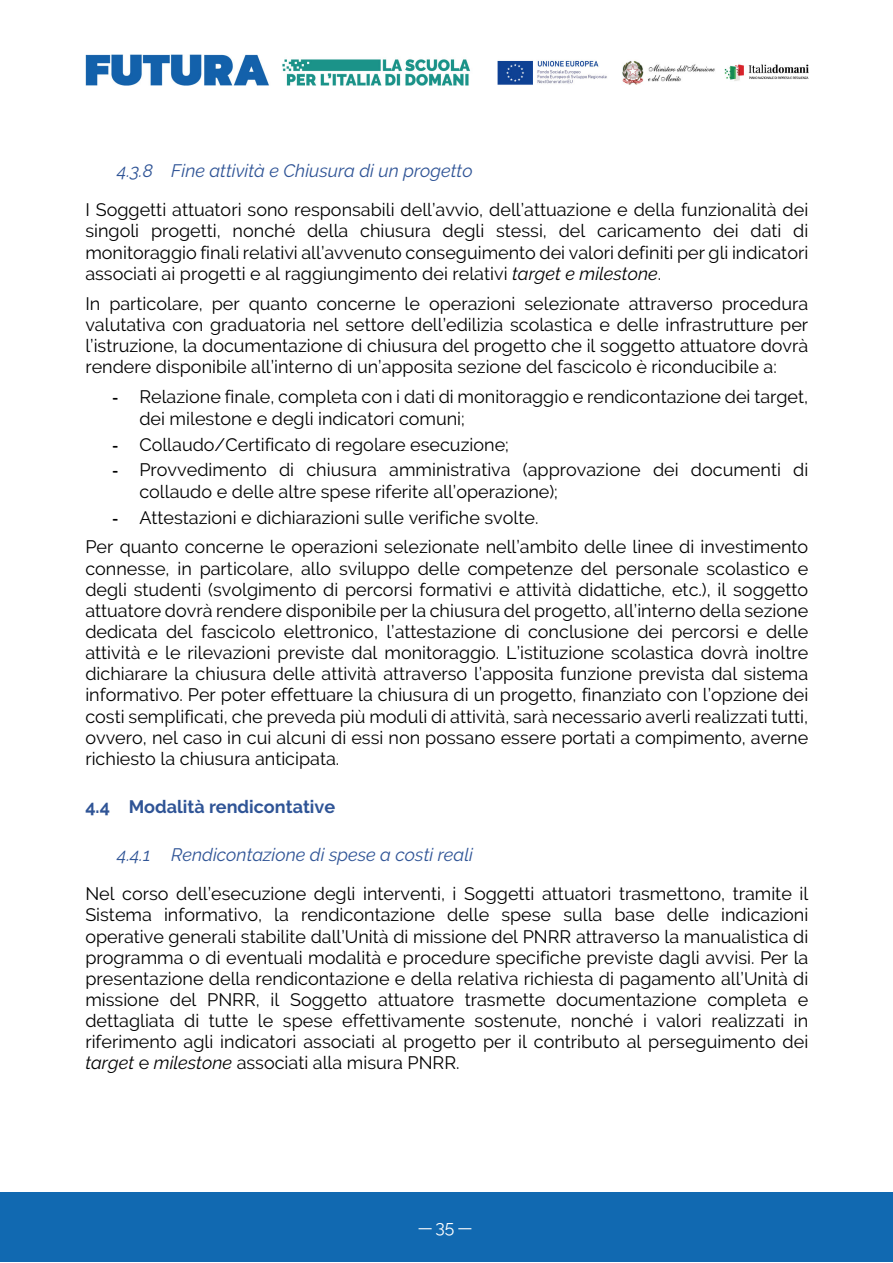
<style>
.page{position:relative;width:893px;height:1263px;background:#fff}
.page>*{position:absolute;margin:0;border:0;box-sizing:border-box;transform-origin:0 0}
.t1{font:18px/21.1px "Raleway";color:#000;text-align:justify}
.t2{font:italic 18px "Raleway";color:#2f5496}
.t3{font:700 18px "Raleway";color:#2f5496}
.t4{font:17.55px "Raleway";color:#fff}
.s1{font-style:italic}
.s2{font-family:"Calibri";font-weight:700}
</style>
<div class="page">
<img style="left:86px;top:54px;width:722px;height:32px">
<div style="left:0;top:1192px;width:893px;height:70px;background:#1169b1"></div>
<svg style="left:458px;top:1228px;width:13px;height:1px"></svg>
<svg style="left:419px;top:1228px;width:13px;height:1px"></svg>
<p class="t2" style="left:117px;top:160px;width:357px">4.3.8 Fine attività e Chiusura di un progetto</p>
<p class="t1" style="left:85px;top:199px;width:724px">I Soggetti attuatori sono responsabili dell’avvio, dell’attuazione e della funzionalità dei singoli progetti, nonché della chiusura degli stessi, del caricamento dei dati di monitoraggio finali relativi all’avvenuto conseguimento dei valori definiti per gli indicatori associati ai progetti e al raggiungimento dei relativi <span class="s1">target e milestone</span>.</p>
<p class="t1" style="left:85px;top:293px;width:724px">In particolare, per quanto concerne le operazioni selezionate attraverso procedura valutativa con graduatoria nel settore dell’edilizia scolastica e delle infrastrutture per l’istruzione, la documentazione di chiusura del progetto che il soggetto attuatore dovrà rendere disponibile all’interno di un’apposita sezione del fascicolo è riconducibile a:</p>
<p class="t1" style="left:139px;top:386px;width:670px;line-height:21.6px;text-indent:-27px"><span class="s2">!</span> Relazione finale, completa con i dati di monitoraggio e rendicontazione dei target, dei milestone e degli indicatori comuni;</p>
<p class="t1" style="left:112px;top:432px;width:697px;line-height:25.5px"><span class="s2">!</span> Collaudo/Certificato di regolare esecuzione;<br><span class="s2">!</span> Provvedimento di chiusura amministrativa (approvazione dei documenti di</p>
<p class="t1" style="left:112px;top:478px;width:447px;line-height:26px;text-indent:27px">collaudo e delle altre spese riferite all’operazione); <span class="s2">!</span> Attestazioni e dichiarazioni sulle verifiche svolte.</p>
<p class="t1" style="left:85px;top:536px;width:724px">Per quanto concerne le operazioni selezionate nell’ambito delle linee di investimento connesse, in particolare, allo sviluppo delle competenze del personale scolastico e degli studenti (svolgimento di percorsi formativi e attività didattiche, etc.), il soggetto attuatore dovrà rendere disponibile per la chiusura del progetto, all’interno della sezione dedicata del fascicolo elettronico, l’attestazione di conclusione dei percorsi e delle attività e le rilevazioni previste dal monitoraggio. L’istituzione scolastica dovrà inoltre dichiarare la chiusura delle attività attraverso l’apposita funzione prevista dal sistema informativo. Per poter effettuare la chiusura di un progetto, finanziato con l’opzione dei costi semplificati, che preveda più moduli di attività, sarà necessario averli realizzati tutti, ovvero, nel caso in cui alcuni di essi non possano essere portati a compimento, averne richiesto la chiusura anticipata.</p>
<p class="t3" style="left:85px;top:796px;width:251px">4.4 Modalità rendicontative</p>
<p class="t2" style="left:117px;top:844px;width:357px">4.4.1 Rendicontazione di spese a costi reali</p>
<p class="t1" style="left:85px;top:883px;width:724px">Nel corso dell’esecuzione degli interventi, i Soggetti attuatori trasmettono, tramite il Sistema informativo, la rendicontazione delle spese sulla base delle indicazioni operative generali stabilite dall’Unità di missione del PNRR attraverso la manualistica di programma o di eventuali modalità e procedure specifiche previste dagli avvisi. Per la presentazione della rendicontazione e della relativa richiesta di pagamento all’Unità di missione del PNRR, il Soggetto attuatore trasmette documentazione completa e dettagliata di tutte le spese effettivamente sostenute, nonché i valori realizzati in riferimento agli indicatori associati al progetto per il contributo al perseguimento dei <span class="s1">target</span> e <span class="s1">milestone</span> associati alla misura PNRR.</p>
<p class="t4" style="left:436px;top:1216px;width:20px">35</p>
</div>
